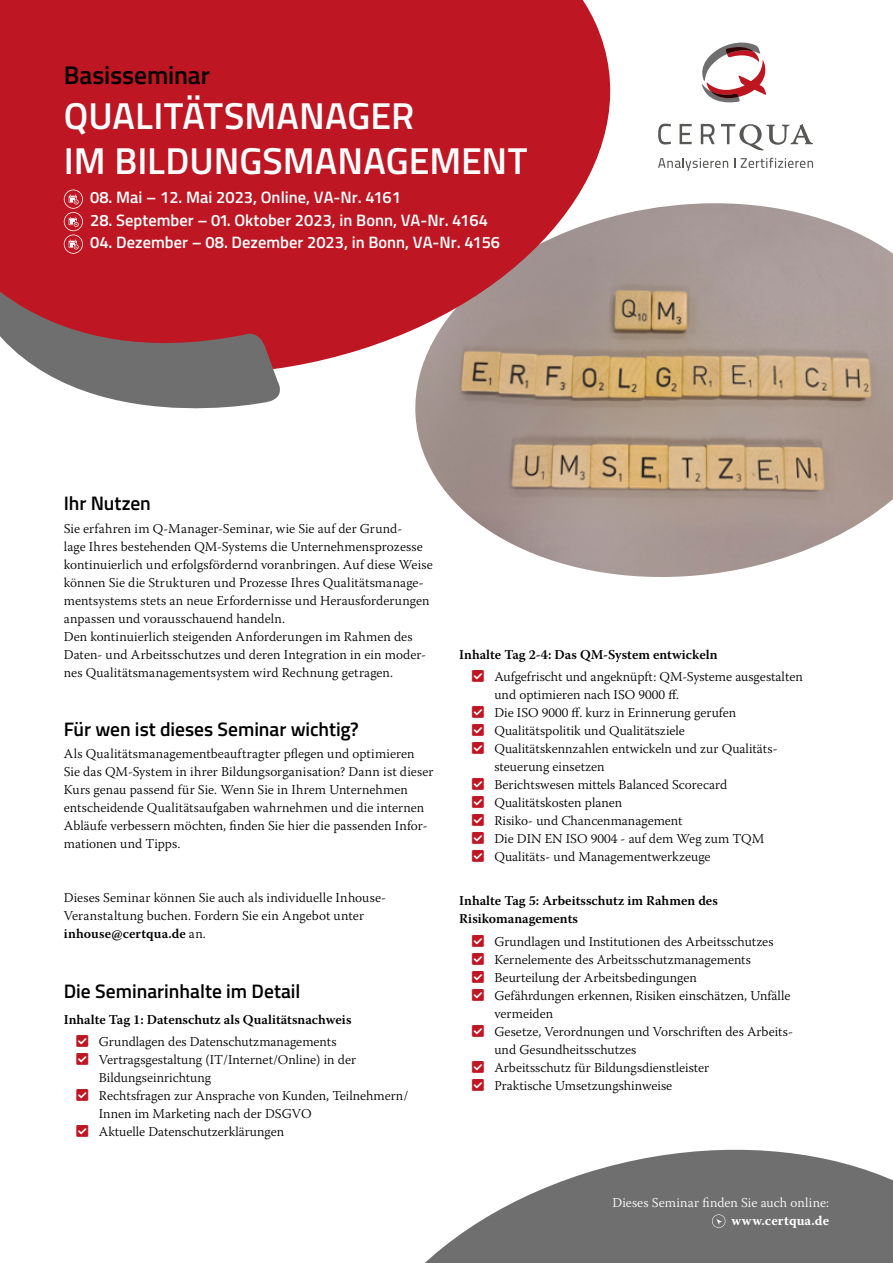
<style>
.page{position:relative;width:893px;height:1263px;background:#fff}
.page>*{position:absolute;margin:0;border:0;box-sizing:border-box;transform-origin:0 0}
.t1{font:600 37.5px/45px "Titillium Web";color:#fff}
.t2{font:600 25.5px "Titillium Web";letter-spacing:-.005em;color:#000}
.Überschriften{font:600 19.5px "Titillium Web";color:#000}
.t3{font:600 16.5px "Titillium Web";color:#fff}
.Fließtext{font:300 13.5px/18px "Warnock Pro";color:#000}
.Zwischenüberschrift{font:600 13.5px/18px "Warnock Pro";color:#000}
.Aufzählung{font:300 13.5px/18px "Warnock Pro";color:#000}
.t4{font:300 13.5px "Warnock Pro";letter-spacing:.005em;color:#fff}
.t5{font:700 13.5px "Warnock Pro";letter-spacing:.01em;color:#fff}
.s1{font-weight:600}
</style>
<div class="page">
<svg style="left:425px;top:1149px;width:468px;height:114px;fill:#706f6f"></svg>
<svg style="left:658px;top:158px;width:70px;height:13px"></svg>
<svg style="left:741px;top:158px;width:72px;height:10px"></svg>
<svg style="left:658px;top:124px;width:13px;height:20px"></svg>
<svg style="left:680px;top:124px;width:12px;height:20px"></svg>
<svg style="left:701px;top:124px;width:14px;height:20px"></svg>
<svg style="left:721px;top:124px;width:92px;height:27px"></svg>
<svg style="left:701px;top:43px;width:65px;height:60px"></svg>
<img style="left:415px;top:203px;width:478px;height:374px">
<svg style="left:712px;top:1214px;width:13px;height:14px"></svg>
<svg style="left:0;top:0;width:651px;height:408px;background:#c03f45"></svg>
<svg style="left:0;top:248px;width:288px;height:161px;background:#a84e54"></svg>
<svg style="left:64px;top:190px;width:19px;height:64px"></svg>
<h2 class="t2" style="left:64px;top:56px;width:148px">Basisseminar</h2>
<p class="t1" style="left:64px;top:92px;width:465px">QUALITÄTSMANAGER<br>IM BILDUNGSMANAGEMENT</p>
<p class="t3" style="left:90px;top:185px;width:312px">08. Mai – 12. Mai 2023, Online, VA-Nr. 4161</p>
<p class="t3" style="left:90px;top:207px;width:399px">28. September – 01. Oktober 2023, in Bonn, VA-Nr. 4164</p>
<p class="t3" style="left:90px;top:230px;width:411px">04. Dezember – 08. Dezember 2023, in Bonn, VA-Nr. 4156</p>
<p class="Überschriften" style="left:64px;top:489px;width:89px">Ihr Nutzen</p>
<p class="Fließtext" style="left:64px;top:519px;width:371px">Sie erfahren im Q-Manager-Seminar, wie Sie auf der Grund-<br>lage Ihres bestehenden QM-Systems die Unternehmensprozesse kontinuierlich und erfolgsfördernd voranbringen. Auf diese Weise können Sie die Strukturen und Prozesse Ihres Qualitätsmanage&shy;mentsystems stets an neue Erfordernisse und Herausforderungen anpassen und vorausschauend handeln.</p>
<p class="Fließtext" style="left:64px;top:627px;width:364px">Den kontinuierlich steigenden Anforderungen im Rahmen des<br>Daten- und Arbeitsschutzes und deren Integration in ein moder&shy;nes Qualitätsmanagementsystem wird Rechnung getragen.</p>
<p class="Überschriften" style="left:64px;top:714px;width:296px">Für wen ist dieses Seminar wichtig?</p>
<p class="Fließtext" style="left:64px;top:744px;width:371px">Als Qualitätsmanagementbeauftragter pflegen und optimieren Sie das QM-System in ihrer Bildungsorganisation? Dann ist dieser Kurs genau passend für Sie. Wenn Sie in Ihrem Unternehmen entscheidende Qualitätsaufgaben wahrnehmen und die internen Abläufe verbessern möchten, finden Sie hier die passenden Infor&shy;mationen und Tipps.</p>
<p class="Fließtext" style="left:64px;top:888px;width:324px">Dieses Seminar können Sie auch als individuelle Inhouse-<br>Veranstaltung buchen. Fordern Sie ein Angebot unter <span class="s1">inhouse@certqua.de</span> an.</p>
<p class="Überschriften" style="left:64px;top:976px;width:238px">Die Seminarinhalte im Detail</p>
<p class="Zwischenüberschrift" style="left:64px;top:1010px;width:289px">Inhalte Tag 1: Datenschutz als Qualitätsnachweis</p>
<p class="Fließtext" style="left:99px;top:1033px;width:239px">Grundlagen des Datenschutzmanagements</p>
<p class="Fließtext" style="left:99px;top:1051px;width:259px">Vertragsgestaltung (IT/Internet/Online) in der<br>Bildungseinrichtung</p>
<p class="Fließtext" style="left:99px;top:1087px;width:311px">Rechtsfragen zur Ansprache von Kunden, Teilnehmern/<br>Innen im Marketing nach der DSGVO</p>
<p class="Fließtext" style="left:99px;top:1123px;width:187px">Aktuelle Datenschutzerklärungen</p>
<p class="Zwischenüberschrift" style="left:459px;top:645px;width:260px">Inhalte Tag 2-4: Das QM-System entwickeln</p>
<p class="Fließtext" style="left:494px;top:667px;width:310px">Aufgefrischt und angeknüpft: QM-Systeme ausgestalten und optimieren nach ISO 9000 ff.</p>
<p class="Fließtext" style="left:494px;top:703px;width:243px">Die ISO 9000 ff. kurz in Erinnerung gerufen</p>
<p class="Fließtext" style="left:494px;top:721px;width:192px">Qualitätspolitik und Qualitätsziele</p>
<p class="Fließtext" style="left:494px;top:739px;width:285px">Qualitätskennzahlen entwickeln und zur Qualitäts&shy;steuerung einsetzen</p>
<p class="Fließtext" style="left:494px;top:775px;width:234px">Berichtswesen mittels Balanced Scorecard</p>
<p class="Fließtext" style="left:494px;top:793px;width:129px">Qualitätskosten planen</p>
<p class="Fließtext" style="left:494px;top:811px;width:190px">Risiko- und Chancenmanagement</p>
<p class="Fließtext" style="left:494px;top:829px;width:271px">Die DIN EN ISO 9004 - auf dem Weg zum TQM</p>
<p class="Fließtext" style="left:494px;top:847px;width:218px">Qualitäts- und Managementwerkzeuge</p>
<p class="Zwischenüberschrift" style="left:459px;top:892px;width:260px">Inhalte Tag 5: Arbeitsschutz im Rahmen des<br>Risikomanagements</p>
<p class="Fließtext" style="left:494px;top:932px;width:281px">Grundlagen und Institutionen des Arbeitsschutzes</p>
<p class="Fließtext" style="left:494px;top:950px;width:258px">Kernelemente des Arbeitsschutzmanagements</p>
<p class="Aufzählung" style="left:494px;top:968px;width:204px">Beurteilung der Arbeitsbedingungen</p>
<p class="Aufzählung" style="left:494px;top:986px;width:298px">Gefährdungen erkennen, Risiken einschätzen, Unfälle vermeiden</p>
<p class="Fließtext" style="left:494px;top:1022px;width:300px">Gesetze, Verordnungen und Vorschriften des Arbeits&shy;und Gesundheitsschutzes</p>
<p class="Fließtext" style="left:494px;top:1058px;width:216px">Arbeitsschutz für Bildungsdienstleister</p>
<p class="Fließtext" style="left:494px;top:1076px;width:179px">Praktische Umsetzungshinweise</p>
<p class="t4" style="left:612px;top:1194px;width:218px">Dieses Seminar finden Sie auch online:</p>
<p class="t5" style="left:731px;top:1212px;width:99px">www.certqua.de</p>
</div>
